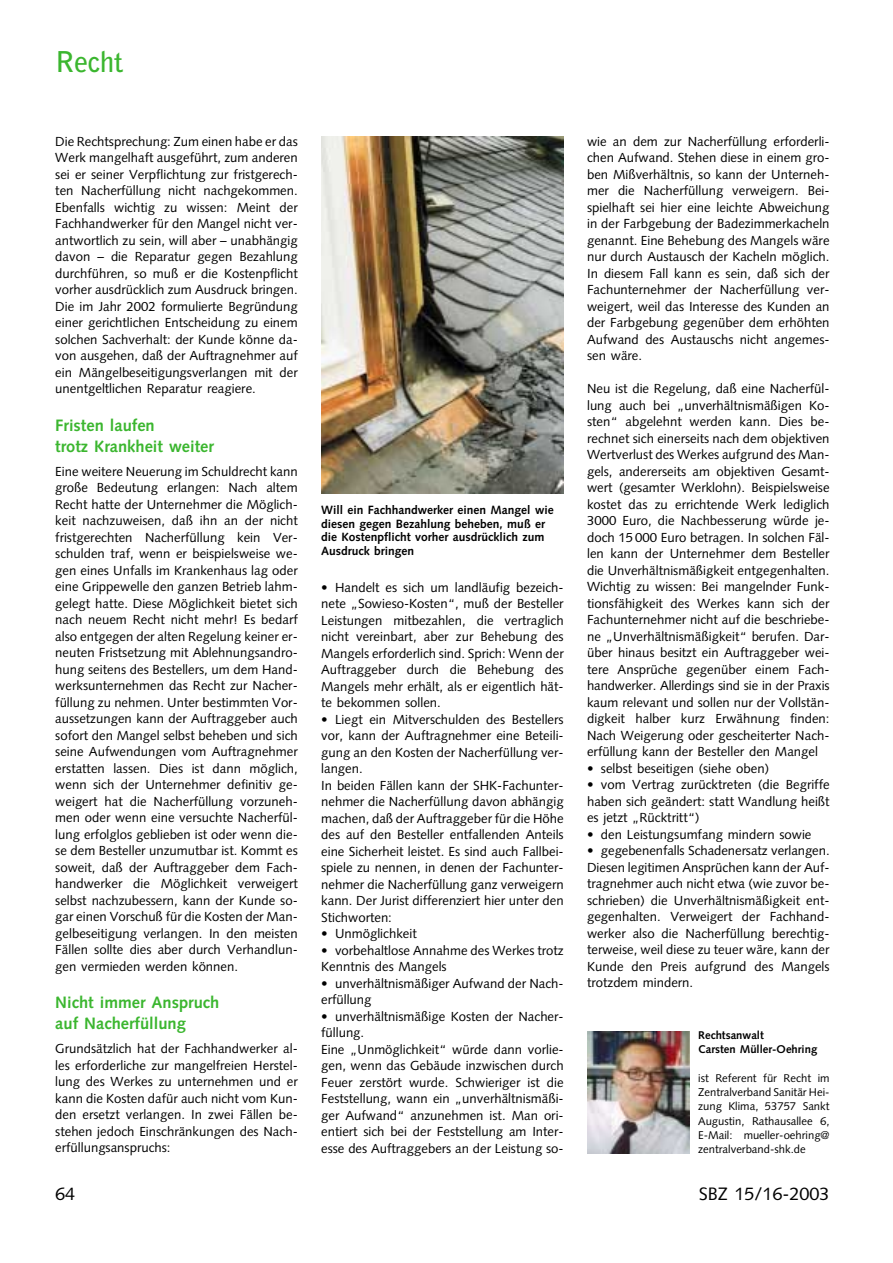
<style>
.page{position:relative;width:893px;height:1263px;background:#fff}
.page>*{position:absolute;margin:0;border:0;box-sizing:border-box;transform-origin:0 0}
.t1{font:700 28.5px "Bell Gothic";letter-spacing:-.01em;color:#3bb62f}
.t2{font:18px "Syntax";color:#000}
.t3{font:700 16.5px/21px "Syntax";color:#3bb62f}
.t4{font:13.2px/16.5px "Syntax";color:#000;text-align:justify}
.t5{font:700 12px/13.5px "Syntax";color:#000}
.t6{font:11.25px/14.2px "Syntax";color:#000;text-align:justify}
.t7{font:700 11.25px/14.2px "Syntax";color:#000}
</style>
<div class="page">
<img style="left:588px;top:1031px;width:101px;height:122px">
<img style="left:321px;top:136px;width:242px;height:357px">
<h1 class="t1" style="left:55px;top:51px;width:70px">Recht</h1>
<p class="t4" style="left:55px;top:134px;width:244px">Die Rechtsprechung: Zum einen habe er das Werk mangelhaft ausgeführt, zum anderen sei er seiner Verpflichtung zur fristgerech&shy;ten Nacherfüllung nicht nachgekommen.<br>Ebenfalls wichtig zu wissen: Meint der Fachhandwerker für den Mangel nicht ver&shy;antwortlich zu sein, will aber – unabhängig davon – die Reparatur gegen Bezahlung durchführen, so muß er die Kostenpflicht vorher ausdrücklich zum Ausdruck bringen.<br>Die im Jahr 2002 formulierte Begründung einer gerichtlichen Entscheidung zu einem solchen Sachverhalt: der Kunde könne da&shy;von ausgehen, daß der Auftragnehmer auf ein Mängelbeseitigungsverlangen mit der unentgeltlichen Reparatur reagiere.</p>
<p class="t3" style="left:55px;top:416px;width:160px">Fristen laufen<br>trotz Krankheit weiter</p>
<p class="t4" style="left:55px;top:464px;width:244px">Eine weitere Neuerung im Schuldrecht kann große Bedeutung erlangen: Nach altem Recht hatte der Unternehmer die Möglich&shy;keit nachzuweisen, daß ihn an der nicht fristgerechten Nacherfüllung kein Ver&shy;schulden traf, wenn er beispielsweise we&shy;gen eines Unfalls im Krankenhaus lag oder eine Grippewelle den ganzen Betrieb lahm&shy;gelegt hatte. Diese Möglichkeit bietet sich nach neuem Recht nicht mehr! Es bedarf also entgegen der alten Regelung keiner er&shy;neuten Fristsetzung mit Ablehnungsandro&shy;hung seitens des Bestellers, um dem Hand&shy;werksunternehmen das Recht zur Nacher&shy;füllung zu nehmen. Unter bestimmten Vor&shy;aussetzungen kann der Auftraggeber auch sofort den Mangel selbst beheben und sich seine Aufwendungen vom Auftragnehmer erstatten lassen. Dies ist dann möglich, wenn sich der Unternehmer definitiv ge&shy;weigert hat die Nacherfüllung vorzuneh&shy;men oder wenn eine versuchte Nacherfül&shy;lung erfolglos geblieben ist oder wenn die&shy;se dem Besteller unzumutbar ist. Kommt es soweit, daß der Auftraggeber dem Fach&shy;handwerker die Möglichkeit verweigert selbst nachzubessern, kann der Kunde so&shy;gar einen Vorschuß für die Kosten der Man&shy;gelbeseitigung verlangen. In den meisten Fällen sollte dies aber durch Verhandlun&shy;gen vermieden werden können.</p>
<p class="t3" style="left:55px;top:994px;width:166px">Nicht immer Anspruch auf Nacherfüllung</p>
<p class="t4" style="left:55px;top:1042px;width:244px">Grundsätzlich hat der Fachhandwerker al&shy;les erforderliche zur mangelfreien Herstel&shy;lung des Werkes zu unternehmen und er kann die Kosten dafür auch nicht vom Kun&shy;den ersetzt verlangen. In zwei Fällen be&shy;stehen jedoch Einschränkungen des Nach&shy;erfüllungsanspruchs:</p>
<p class="t5" style="left:321px;top:504px;width:234px">Will ein Fachhandwerker einen Mangel wie diesen gegen Bezahlung beheben, muß er die Kostenpflicht vorher ausdrücklich zum Ausdruck bringen</p>
<p class="t4" style="left:321px;top:580px;width:244px">• Handelt es sich um landläufig bezeich&shy;nete „Sowieso-Kosten“, muß der Besteller Leistungen mitbezahlen, die vertraglich nicht vereinbart, aber zur Behebung des Mangels erforderlich sind. Sprich: Wenn der Auftraggeber durch die Behebung des Mangels mehr erhält, als er eigentlich hät&shy;te bekommen sollen.</p>
<p class="t4" style="left:321px;top:712px;width:244px;text-align:left">• Liegt ein Mitverschulden des Bestellers vor, kann der Auftragnehmer eine Beteili&shy;gung an den Kosten der Nacherfüllung ver&shy;langen.<br>In beiden Fällen kann der SHK-Fachunter&shy;nehmer die Nacherfüllung davon abhängig machen, daß der Auftraggeber für die Höhe des auf den Besteller entfallenden Anteils eine Sicherheit leistet. Es sind auch Fallbei&shy;spiele zu nennen, in denen der Fachunter&shy;nehmer die Nacherfüllung ganz verweigern kann. Der Jurist differenziert hier unter den Stichworten:</p>
<p class="t4" style="left:321px;top:927px;width:97px">• Unmöglichkeit</p>
<p class="t4" style="left:321px;top:943px;width:244px">• vorbehaltlose Annahme des Werkes trotz<br>Kenntnis des Mangels</p>
<p class="t4" style="left:321px;top:976px;width:244px">• unverhältnismäßiger Aufwand der Nach&shy;erfüllung</p>
<p class="t4" style="left:321px;top:1009px;width:244px;text-align:left">• unverhältnismäßige Kosten der Nacher&shy;füllung.<br>Eine „Unmöglichkeit“ würde dann vorlie&shy;gen, wenn das Gebäude inzwischen durch Feuer zerstört wurde. Schwieriger ist die Feststellung, wann ein „unverhältnismäßi&shy;ger Aufwand“ anzunehmen ist. Man ori&shy;entiert sich bei der Feststellung am Inter&shy;esse des Auftraggebers an der Leistung so-</p>
<p class="t4" style="left:587px;top:134px;width:244px">wie an dem zur Nacherfüllung erforderli&shy;chen Aufwand. Stehen diese in einem gro&shy;ben Mißverhältnis, so kann der Unterneh&shy;mer die Nacherfüllung verweigern. Bei&shy;spielhaft sei hier eine leichte Abweichung in der Farbgebung der Badezimmerkacheln genannt. Eine Behebung des Mangels wäre nur durch Austausch der Kacheln möglich.<br>In diesem Fall kann es sein, daß sich der Fachunternehmer der Nacherfüllung ver&shy;weigert, weil das Interesse des Kunden an der Farbgebung gegenüber dem erhöhten Aufwand des Austauschs nicht angemes&shy;sen wäre.</p>
<p class="t4" style="left:587px;top:382px;width:244px">Neu ist die Regelung, daß eine Nacherfül&shy;lung auch bei „unverhältnismäßigen Ko&shy;sten“ abgelehnt werden kann. Dies be&shy;rechnet sich einerseits nach dem objektiven Wertverlust des Werkes aufgrund des Man&shy;gels, andererseits am objektiven Gesamt&shy;wert (gesamter Werklohn). Beispielsweise kostet das zu errichtende Werk lediglich 3000 Euro, die Nachbesserung würde je&shy;doch 15 000 Euro betragen. In solchen Fäl&shy;len kann der Unternehmer dem Besteller die Unverhältnismäßigkeit entgegenhalten.<br>Wichtig zu wissen: Bei mangelnder Funk&shy;tionsfähigkeit des Werkes kann sich der Fachunternehmer nicht auf die beschriebe&shy;ne „Unverhältnismäßigkeit“ berufen. Dar&shy;über hinaus besitzt ein Auftraggeber wei&shy;tere Ansprüche gegenüber einem Fach&shy;handwerker. Allerdings sind sie in der Praxis kaum relevant und sollen nur der Vollstän&shy;digkeit halber kurz Erwähnung finden:<br>Nach Weigerung oder gescheiterter Nach&shy;erfüllung kann der Besteller den Mangel</p>
<p class="t4" style="left:587px;top:761px;width:183px">• selbst beseitigen (siehe oben)</p>
<p class="t4" style="left:587px;top:778px;width:244px">• vom Vertrag zurücktreten (die Begriffe haben sich geändert: statt Wandlung heißt es jetzt „Rücktritt“)</p>
<p class="t4" style="left:587px;top:827px;width:226px">• den Leistungsumfang mindern sowie</p>
<p class="t4" style="left:587px;top:844px;width:244px">• gegebenenfalls Schadenersatz verlangen.<br>Diesen legitimen Ansprüchen kann der Auf&shy;tragnehmer auch nicht etwa (wie zuvor be&shy;schrieben) die Unverhältnismäßigkeit ent&shy;gegenhalten. Verweigert der Fachhand&shy;werker also die Nacherfüllung berechtig&shy;terweise, weil diese zu teuer wäre, kann der Kunde den Preis aufgrund des Mangels trotzdem mindern.</p>
<p class="t7" style="left:698px;top:1029px;width:121px">Rechtsanwalt<br>Carsten Müller-Oehring</p>
<p class="t6" style="left:698px;top:1072px;width:133px">ist Referent für Recht im Zentralverband Sanitär Hei&shy;zung Klima, 53757 Sankt Augustin, Rathausallee 6, E-Mail: mueller-oehring@ zentralverband-shk.de</p>
<h2 class="t2" style="left:55px;top:1186px;width:22px">64</h2>
<h2 class="t2" style="left:699px;top:1186px;width:132px">SBZ 15/16-2003</h2>
</div>
